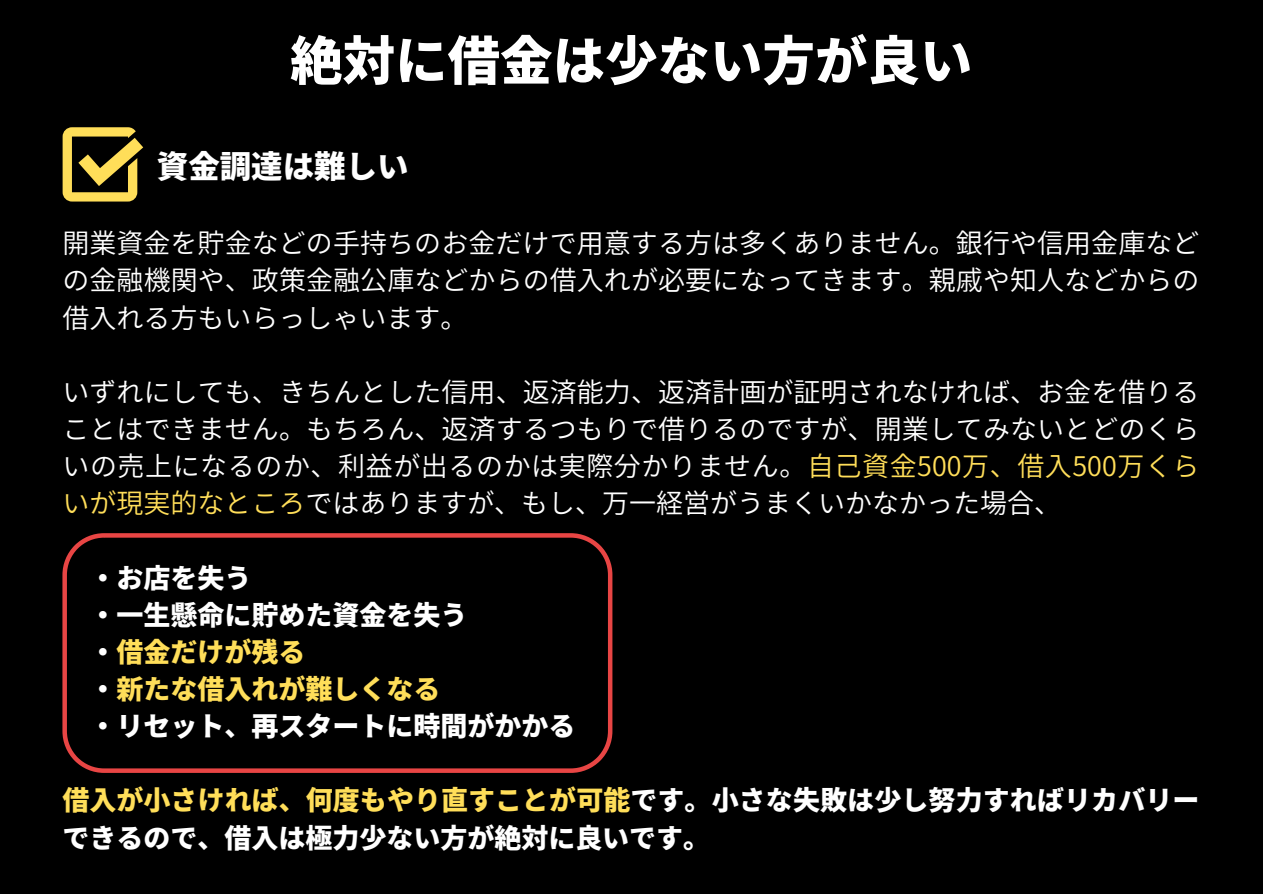
<style>
.page{position:relative;width:1263px;height:894px;background:#fff}
.page>*{position:absolute;margin:0;border:0;box-sizing:border-box;transform-origin:0 0}
.t1{font:900 52.5px "Noto Sans JP";color:#fff}
.t2{font:900 31.5px "Noto Sans JP";color:#fff}
.t3{font:600 27px/37px "Noto Sans JP";color:#fff;text-align:justify}
.t4{font:900 27px/37px "Noto Sans JP";color:#fff}
.s1{color:#ffde59}
</style>
<div class="page">
<div style="left:0;top:0;width:1263px;height:893px;background:#000"></div>
<svg style="left:62px;top:533px;width:550px;height:239px"></svg>
<svg style="left:63px;top:127px;width:80px;height:74px"></svg>
<h1 class="t1" style="left:290px;top:19px;width:684px">絶対に借金は少ない方が良い</h1>
<p class="t2" style="left:157px;top:141px;width:253px">資金調達は難しい</p>
<p class="t3" style="left:62px;top:223px;width:1139px">開業資金を貯金などの手持ちのお金だけで用意する方は多くありません。銀行や信用金庫などの金融機関や、政策金融公庫などからの借入れが必要になってきます。親戚や知人などからの借入れる方もいらっしゃいます。</p>
<p class="t3" style="left:62px;top:372px;width:1139px">いずれにしても、きちんとした信用、返済能力、返済計画が証明されなければ、お金を借りることはできません。もちろん、返済するつもりで借りるのですが、開業してみないとどのくらいの売上になるのか、利益が出るのかは実際分かりません。<span class="s1">自己資金500万、借入500万くらいが現実的なところ</span>ではありますが、もし、万一経営がうまくいかなかった場合、</p>
<p class="t4" style="left:89px;top:557px;width:487px">・お店を失う<br>・一生懸命に貯めた資金を失う<br>・<span class="s1">借金だけが残る<br></span>・<span class="s1">新たな借入れが難しくなる<br></span>・リセット、再スタートに時間がかかる</p>
<p class="t4" style="left:62px;top:780px;width:1139px"><span class="s1">借入が小さければ、何度もやり直すことが可能</span>です。小さな失敗は少し努力すればリカバリーできるので、借入は極力少ない方が絶対に良いです。</p>
</div>
